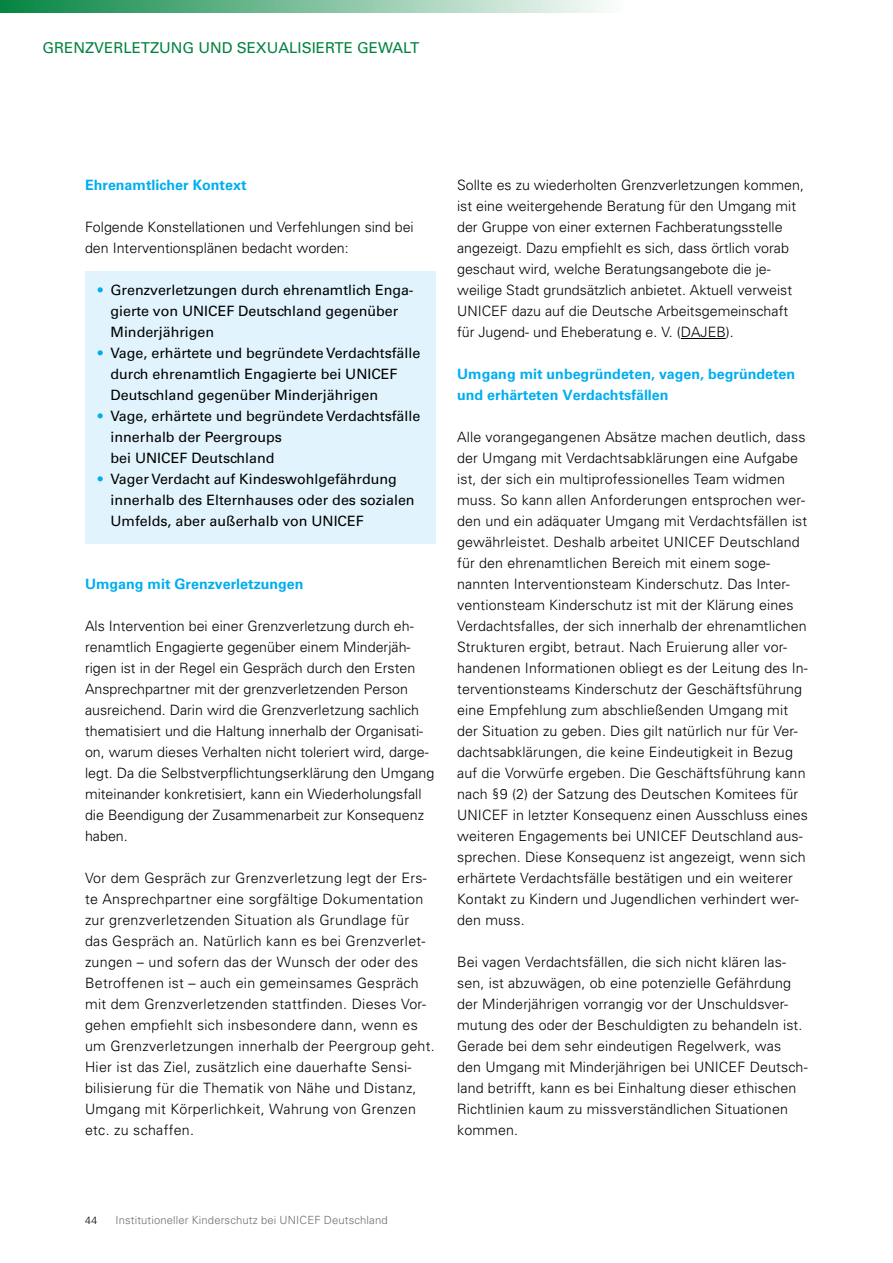
<style>
.page{position:relative;width:893px;height:1263px;background:#fff}
.page>*{position:absolute;margin:0;border:0;box-sizing:border-box;transform-origin:0 0}
.t1{font:15px "Univers LT Std";color:#00833e}
.t2{font:300 14.25px/21px "Univers";letter-spacing:.01em;color:#000}
.t3{font:14.25px/21px "Univers LT Std";color:#000}
.t4{font:700 14.25px/21px "Univers CE";color:#00aeef}
.t5{font:300 11.25px "Univers LT Std";letter-spacing:.01em;color:#6d6e71}
.t6{font:300 10.5px "Univers LT Std";color:#000}
.s1{color:#00aeef}
</style>
<div class="page">
<div style="left:85px;top:271px;width:351px;height:273px;background:#e1f4fd"></div>
<hr style="left:681px;top:338px;width:45px;height:1px;background:#000">
<svg style="left:0;top:0;width:603px;height:13px"></svg>
<p class="t1" style="left:43px;top:39px;width:11px">Grenzver</p>
<p class="t1" style="left:123px;top:39px;width:19px">letzun</p>
<p class="t1" style="left:183px;top:39px;width:28px">g und</p>
<p class="t1" style="left:237px;top:39px;width:70px">sexualisierte</p>
<p class="t1" style="left:357px;top:39px;width:13px">Gew</p>
<p class="t1" style="left:392px;top:39px;width:24px">alt</p>
<p class="t4" style="left:85px;top:175px;width:163px">Ehrenamtlicher Kontext</p>
<p class="t2" style="left:85px;top:216px;width:330px">Folgende Konstellationen und Verfehlungen sind bei den Interventionsplänen bedacht worden:</p>
<p class="t3" style="left:111px;top:280px;width:305px;text-indent:-13px"><span class="s1">•</span> G renzverletzungen durch ehrenamtlich Enga&shy;gierte von UNICEF Deutschland gegenüber<br>Minderjährigen</p>
<p class="t3" style="left:111px;top:343px;width:311px;text-indent:-13px"><span class="s1">•</span> Vage, erhärtete und begründete Verdachtsfälle durch ehrenamtlich Engagierte bei UNICEF<br>Deutschland gegenüber Minderjährigen</p>
<p class="t3" style="left:111px;top:406px;width:311px;text-indent:-13px"><span class="s1">•</span> Vage, erhärtete und begründete Verdachtsfälle innerhalb der Peergroups<br>bei UNICEF Deutschland</p>
<p class="t3" style="left:111px;top:469px;width:306px;text-indent:-13px"><span class="s1">•</span> Vager Verdacht auf Kindeswohlgefährdung innerhalb des Elternhauses oder des sozialen<br>Umfelds, aber außerhalb von UNICEF</p>
<p class="t4" style="left:85px;top:574px;width:220px">Umgang mit Grenzverletzungen</p>
<p class="t2" style="left:85px;top:616px;width:351px">Als Intervention bei einer Grenzverletzung durch eh&shy;renamtlich Engagierte gegenüber einem Minderjäh&shy;rigen ist in der Regel ein Gespräch durch den Ersten Ansprechpartner mit der grenzverletzenden Person ausreichend. Darin wird die Grenzverletzung sachlich thematisiert und die Haltung innerhalb der Organisati&shy;on, warum dieses Verhalten nicht toleriert wird, darge&shy;legt. Da die Selbstverpflichtungserklärung den Umgang miteinander konkretisiert, kann ein Wiederholungsfall die Beendigung der Zusammenarbeit zur Konsequenz haben.</p>
<p class="t2" style="left:85px;top:868px;width:351px">Vor dem Gespräch zur Grenzverletzung legt der Ers&shy;te Ansprechpartner eine sorgfältige Dokumentation zur grenzverletzenden Situation als Grundlage für das Gespräch an. Natürlich kann es bei Grenzverlet&shy;zungen – und sofern das der Wunsch der oder des Betroffenen ist – auch ein gemeinsames Gespräch mit dem Grenzverletzenden stattfinden. Dieses Vor&shy;gehen empfiehlt sich insbesondere dann, wenn es um Grenzverletzungen innerhalb der Peergroup geht.<br>Hier ist das Ziel, zusätzlich eine dauerhafte Sensi&shy;bilisierung für die Thematik von Nähe und Distanz, Umgang mit Körperlichkeit, Wahrung von Grenzen etc. zu schaffen.</p>
<p class="t2" style="left:457px;top:175px;width:348px">Sollte es zu wiederholten Grenzverletzungen kommen, ist eine weitergehende Beratung für den Umgang mit der Gruppe von einer externen Fachberatungsstelle angezeigt. Dazu empfiehlt es sich, dass örtlich vorab geschaut wird, welche Beratungsangebote die je&shy;weilige Stadt grundsätzlich anbietet. Aktuell verweist UNICEF dazu auf die Deutsche Arbeitsgemeinschaft für Jugend- und Eheberatung e. V. (DAJEB).</p>
<p class="t4" style="left:457px;top:364px;width:340px">Umgang mit unbegründeten, vagen, begründeten und erhärteten Verdachtsfällen</p>
<p class="t2" style="left:457px;top:427px;width:352px">Alle vorangegangenen Absätze machen deutlich, dass der Umgang mit Verdachtsabklärungen eine Aufgabe ist, der sich ein multiprofessionelles Team widmen muss. So kann allen Anforderungen entsprochen wer&shy;den und ein adäquater Umgang mit Verdachtsfällen ist gewährleistet. Deshalb arbeitet UNICEF Deutschland für den ehrenamtlichen Bereich mit einem soge&shy;nannten Interventionsteam Kinderschutz. Das Inter&shy;ventionsteam Kinderschutz ist mit der Klärung eines Verdachtsfalles, der sich innerhalb der ehrenamtlichen Strukturen ergibt, betraut. Nach Eruierung aller vor&shy;handenen Informationen obliegt es der Leitung des In&shy;terventionsteams Kinderschutz der Geschäftsführung eine Empfehlung zum abschließenden Umgang mit der Situation zu geben. Dies gilt natürlich nur für Ver&shy;dachtsabklärungen, die keine Eindeutigkeit in Bezug auf die Vorwürfe ergeben. Die Geschäftsführung kann nach §9 (2) der Satzung des Deutschen Komitees für UNICEF in letzter Konsequenz einen Ausschluss eines weiteren Engagements bei UNICEF Deutschland aus&shy;sprechen. Diese Konsequenz ist angezeigt, wenn sich erhärtete Verdachtsfälle bestätigen und ein weiterer Kontakt zu Kindern und Jugendlichen verhindert wer&shy;den muss.</p>
<p class="t2" style="left:457px;top:952px;width:352px">Bei vagen Verdachtsfällen, die sich nicht klären las&shy;sen, ist abzuwägen, ob eine potenzielle Gefährdung der Minderjährigen vorrangig vor der Unschuldsver&shy;mutung des oder der Beschuldigten zu behandeln ist.<br>Gerade bei dem sehr eindeutigen Regelwerk, was den Umgang mit Minderjährigen bei UNICEF Deutsch&shy;land betrifft, kann es bei Einhaltung dieser ethischen Richtlinien kaum zu missverständlichen Situationen kommen.</p>
<p class="t6" style="left:85px;top:1214px;width:14px">44</p>
<p class="t5" style="left:116px;top:1213px;width:274px">Institutioneller Kinderschutz bei UNICEF Deutschland</p>
</div>
